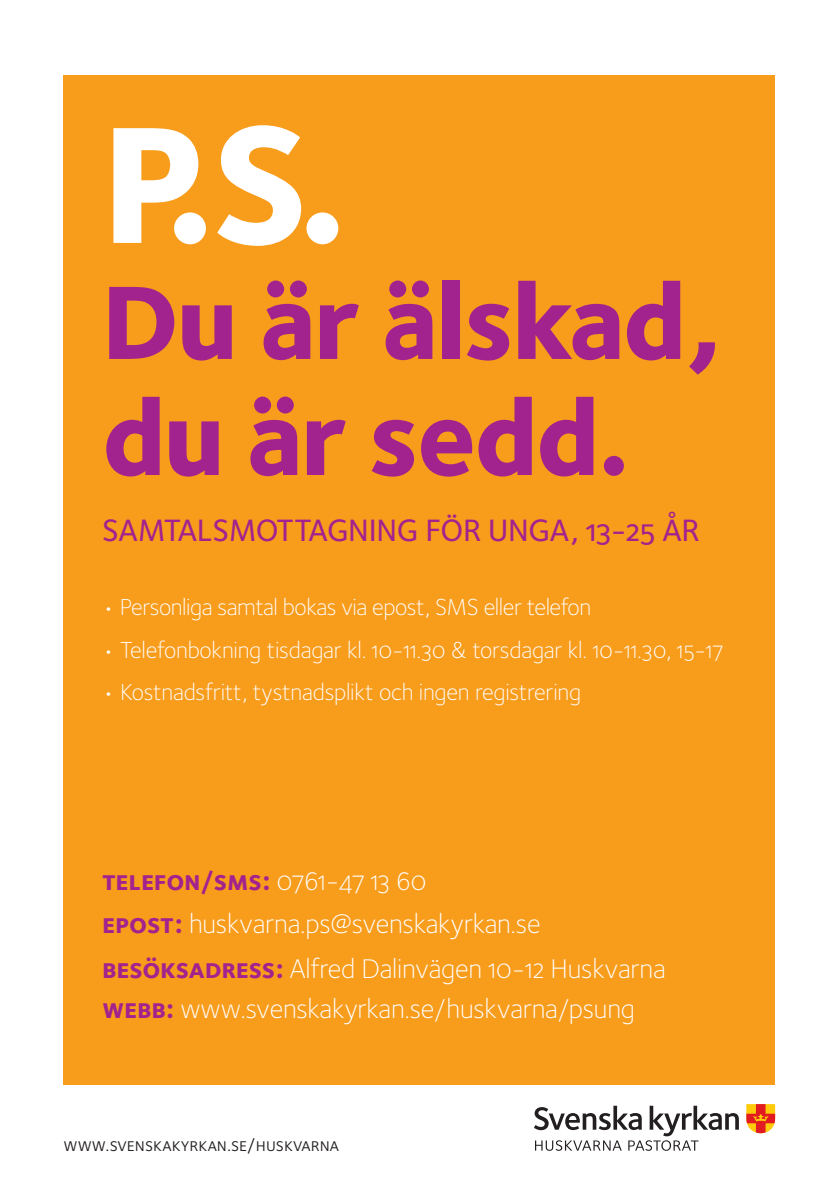
<style>
.page{position:relative;width:840px;height:1191px;background:#fff}
.page>*{position:absolute;margin:0;border:0;box-sizing:border-box;transform-origin:0 0}
.t1{font:800 172px "Foundry Sterling OT3";color:#fff}
.t2{font:800 108px/116px "Foundry Sterling OT3";letter-spacing:-.02em;color:#a2238e}
.t3{font:500 32px "Foundry Sterling OT3";letter-spacing:-.01em;color:#a2238e}
.t4{font:300 28px/43px "Foundry Sterling OT3";letter-spacing:-.01em;color:#fff}
.t5{font:300 24px "Foundry Sterling OT3";letter-spacing:-.01em;color:#fff}
.t6{font:18.8px "Foundry Sterling OT3";color:#231f20}
.s1{font-weight:700;color:#a2238e}
</style>
<div class="page">
<div style="left:63px;top:76px;width:711px;height:1009px;background:#f89c1c"></div>
<svg style="left:746px;top:1104px;width:28px;height:29px"></svg>
<svg style="left:534px;top:1105px;width:204px;height:45px"></svg>
<p class="t1" style="left:102px;top:41px;width:248px">P.S.</p>
<p class="t2" style="left:102px;top:257px;width:618px">Du är älskad, du är sedd.</p>
<p class="t3" style="left:102px;top:506px;width:598px">SAMTALSMOTTAGNING FÖR UNGA, 13-25 ÅR</p>
<p class="t5" style="left:102px;top:589px;width:490px">• Personliga samtal bokas via epost, SMS eller telefon</p>
<p class="t5" style="left:102px;top:632px;width:622px">• Telefonbokning tisdagar kl. 10-11.30 &amp; torsdagar kl. 10-11.30, 15-17</p>
<p class="t5" style="left:102px;top:675px;width:480px">• Kostnadsfritt, tystnadsplikt och ingen registrering</p>
<p class="t4" style="left:102px;top:857px;width:440px"><span class="s1">Telefon/SMS:</span> 0761-47 13 60<br><span class="s1">epost:</span> huskvarna.ps@svenskakyrkan.se</p>
<p class="t4" style="left:102px;top:945px;width:565px"><span class="s1">besöksAdress :</span> Alfred Dalinvägen 10-12 Huskvarna</p>
<p class="t4" style="left:102px;top:985px;width:534px"><span class="s1">Webb:</span> www.svenskakyrkan.se/huskvarna/psung</p>
<p class="t6" style="left:63px;top:1131px;width:277px">www.svenskakyrkan.se/huskvarna</p>
</div>
